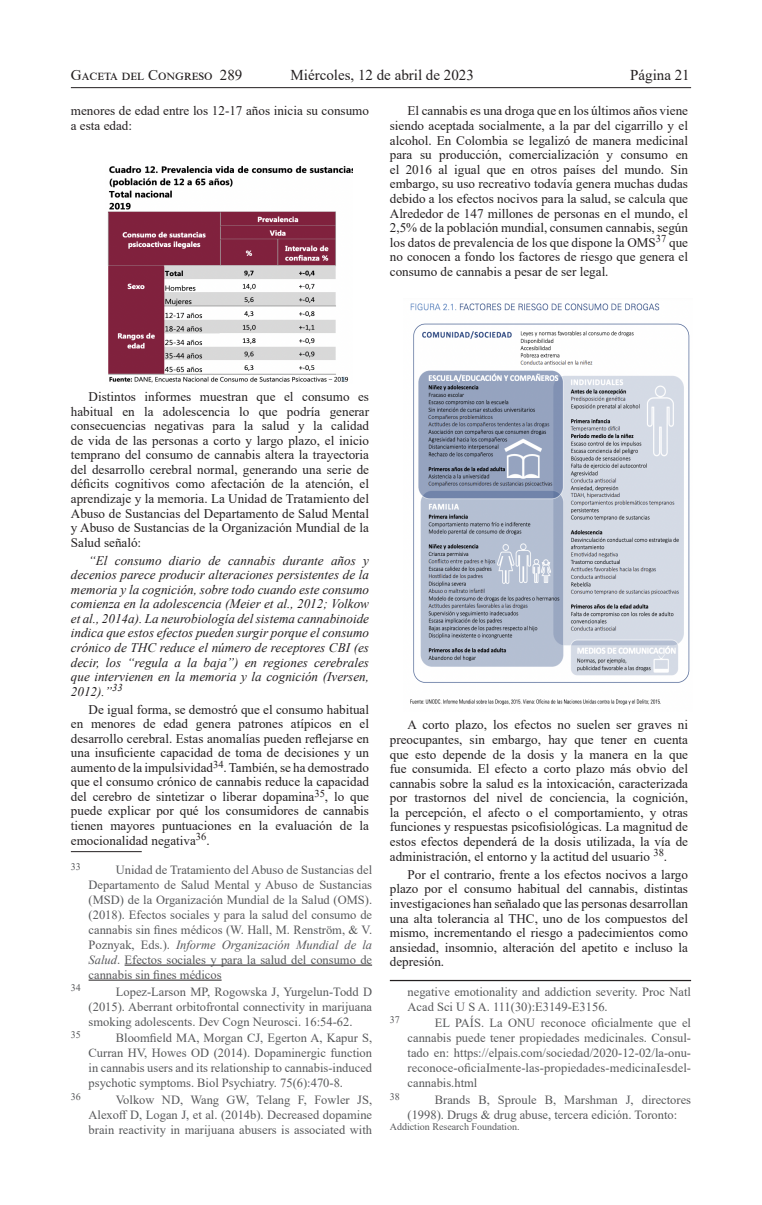
<style>
.page{position:relative;width:762px;height:1205px;background:#fff}
.page>*{position:absolute;margin:0;border:0;box-sizing:border-box;transform-origin:0 0}
.t1{font:15px "Times New Roman";color:#231f20}
.Párrafos{font:13.12px/14.6px "Times New Roman";color:#231f20;text-align:justify}
.Párrafos-2{font:italic 13.12px/14.5px "Times New Roman";color:#231f20;text-align:justify}
.Pies_de_páginas{font:12.5px/15px "Times New Roman";color:#57585a;text-align:justify}
.Pies_de_páginas-2{font:10px "Times New Roman";color:#57585a}
.s1{font-style:italic}
</style>
<div class="page">
<hr style="left:71px;top:87px;width:620px;height:1px;background:#231f20">
<img style="left:107px;top:166px;width:245px;height:217px">
<hr style="left:71px;top:851px;width:71px;height:1px;background:#231f20">
<hr style="left:125px;top:965px;width:247px;height:1px;background:#231f20">
<hr style="left:89px;top:980px;width:133px;height:1px;background:#231f20">
<img style="left:410px;top:303px;width:280px;height:402px">
<hr style="left:390px;top:980px;width:301px;height:1px;background:#231f20">
<p class="t1" style="left:71px;top:65px;width:173px">Gaceta del Congreso 289</p>
<p class="t1" style="left:290px;top:65px;width:185px">Miércoles, 12 de abril de 2023</p>
<p class="t1" style="left:630px;top:65px;width:61px">Página 21</p>
<p class="Párrafos" style="left:71px;top:103px;width:300px">menores de edad entre los 12-17 años inicia su consumo a esta edad:</p>
<p class="Párrafos" style="left:390px;top:103px;width:300px;text-indent:18px">El cannabis es una droga que en los últimos años viene siendo aceptada socialmente, a la par del cigarrillo y el alcohol. En Colombia se legalizó de manera medicinal para su producción, comercialización y consumo en el 2016 al igual que en otros países del mundo. Sin embargo, su uso recreativo todavía genera muchas dudas debido a los efectos nocivos para la salud, se calcula que Alrededor de 147 millones de personas en el mundo, el 2,5% de la población mundial, consumen cannabis, según los datos de prevalencia de los que dispone la OMS<sup>37</sup> que no conocen a fondo los factores de riesgo que genera el consumo de cannabis a pesar de ser legal.</p>
<p class="Párrafos" style="left:71px;top:389px;width:300px;text-indent:18px">Distintos informes muestran que el consumo es habitual en la adolescencia lo que podría generar consecuencias negativas para la salud y la calidad de vida de las personas a corto y largo plazo, el inicio temprano del consumo de cannabis altera la trayectoria del desarrollo cerebral normal, generando una serie de déficits cognitivos como afectación de la atención, el aprendizaje y la memoria. La Unidad de Tratamiento del Abuso de Sustancias del Departamento de Salud Mental y Abuso de Sustancias de la Organización Mundial de la Salud señaló:</p>
<p class="Párrafos-2" style="left:71px;top:553px;width:300px;text-indent:18px">“El consumo diario de cannabis durante años y decenios parece producir alteraciones persistentes de la memoria y la cognición, sobre todo cuando este consumo comienza en la adolescencia (Meier et al., 2012; Volkow et al., 2014a). La neurobiología del sistema cannabinoide indica que estos efectos pueden surgir porque el consumo crónico de THC reduce el número de receptores CBI (es decir, los “regula a la baja”) en regiones cerebrales que intervienen en la memoria y la cognición (Iversen, 2012).”<sup>33</sup></p>
<p class="Párrafos" style="left:71px;top:701px;width:300px;text-indent:18px">De igual forma, se demostró que el consumo habitual en menores de edad genera patrones atípicos en el desarrollo cerebral. Estas anomalías pueden reflejarse en una insuficiente capacidad de toma de decisiones y un aumento de la impulsividad<sup>34</sup>. También, se ha demostrado que el consumo crónico de cannabis reduce la capacidad del cerebro de sintetizar o liberar dopamina<sup>35</sup>, lo que puede explicar por qué los consumidores de cannabis tienen mayores puntuaciones en la evaluación de la emocionalidad negativa<sup>36</sup>.</p>
<p class="Pies_de_páginas-2" style="left:71px;top:859px;width:11px">33</p>
<p class="Pies_de_páginas" style="left:89px;top:861px;width:285px;text-indent:27px">Unidad de Tratamiento del Abuso de Sustancias del Departamento de Salud Mental y Abuso de Sustancias (MSD) de la Organización Mundial de la Salud (OMS). (2018). Efectos sociales y para la salud del consumo de cannabis sin fines médicos (W. Hall, M. Renström, &amp; V.<br>Poznyak, Eds.). <span class="s1">Informe Organización Mundial de la Salud</span>. Efectos sociales y para la salud del consumo de cannabis sin fines médicos</p>
<p class="Pies_de_páginas-2" style="left:71px;top:981px;width:11px">34</p>
<p class="Pies_de_páginas" style="left:89px;top:983px;width:285px;text-indent:27px">Lopez-Larson MP, Rogowska J, Yurgelun-Todd D (2015). Aberrant orbitofrontal connectivity in marijuana smoking adolescents. Dev Cogn Neurosci. 16:54-62.</p>
<p class="Pies_de_páginas-2" style="left:71px;top:1028px;width:11px">35</p>
<p class="Pies_de_páginas" style="left:89px;top:1030px;width:285px;text-indent:27px">Bloomfield MA, Morgan CJ, Egerton A, Kapur S, Curran HV, Howes OD (2014). Dopaminergic function in cannabis users and its relationship to cannabis-induced psychotic symptoms. Biol Psychiatry. 75(6):470-8.</p>
<p class="Pies_de_páginas-2" style="left:71px;top:1089px;width:11px">36</p>
<p class="Pies_de_páginas" style="left:89px;top:1092px;width:285px;text-indent:27px">Volkow ND, Wang GW, Telang F, Fowler JS, Alexoff D, Logan J, et al. (2014b). Decreased dopamine brain reactivity in marijuana abusers is associated with</p>
<p class="Párrafos" style="left:390px;top:717px;width:300px;text-indent:18px">A corto plazo, los efectos no suelen ser graves ni preocupantes, sin embargo, hay que tener en cuenta que esto depende de la dosis y la manera en la que fue consumida. El efecto a corto plazo más obvio del cannabis sobre la salud es la intoxicación, caracterizada por trastornos del nivel de conciencia, la cognición, la percepción, el afecto o el comportamiento, y otras funciones y respuestas psicofisiológicas. La magnitud de estos efectos dependerá de la dosis utilizada, la vía de administración, el entorno y la actitud del usuario <sup>38</sup>.</p>
<p class="Párrafos" style="left:390px;top:866px;width:300px;text-indent:18px">Por el contrario, frente a los efectos nocivos a largo plazo por el consumo habitual del cannabis, distintas investigaciones han señalado que las personas desarrollan una alta tolerancia al THC, uno de los compuestos del mismo, incrementando el riesgo a padecimientos como ansiedad, insomnio, alteración del apetito e incluso la depresión.</p>
<p class="Pies_de_páginas" style="left:407px;top:983px;width:285px">negative emotionality and addiction severity. Proc Natl<br>Acad Sci U S A. 111(30):E3149-E3156.</p>
<p class="Pies_de_páginas-2" style="left:390px;top:1013px;width:11px">37</p>
<p class="Pies_de_páginas" style="left:407px;top:1015px;width:285px;text-indent:27px">EL PAÍS. La ONU reconoce oficialmente que el cannabis puede tener propiedades medicinales. Consul&shy;tado en: https://elpais.com/sociedad/2020-12-02/la-onu&shy;reconoce-oficiaImente-las-propiedades-medicinaIesdel&shy;cannabis.html</p>
<p class="Pies_de_páginas-2" style="left:390px;top:1089px;width:11px">38</p>
<p class="Pies_de_páginas" style="left:407px;top:1092px;width:285px;text-indent:27px">Brands B, Sproule B, Marshman J, directores (1998). Drugs &amp; drug abuse, tercera edición. Toronto:</p>
<p class="Pies_de_páginas-2" style="left:390px;top:1119px;width:131px">Addiction Research Foundation.</p>
</div>
